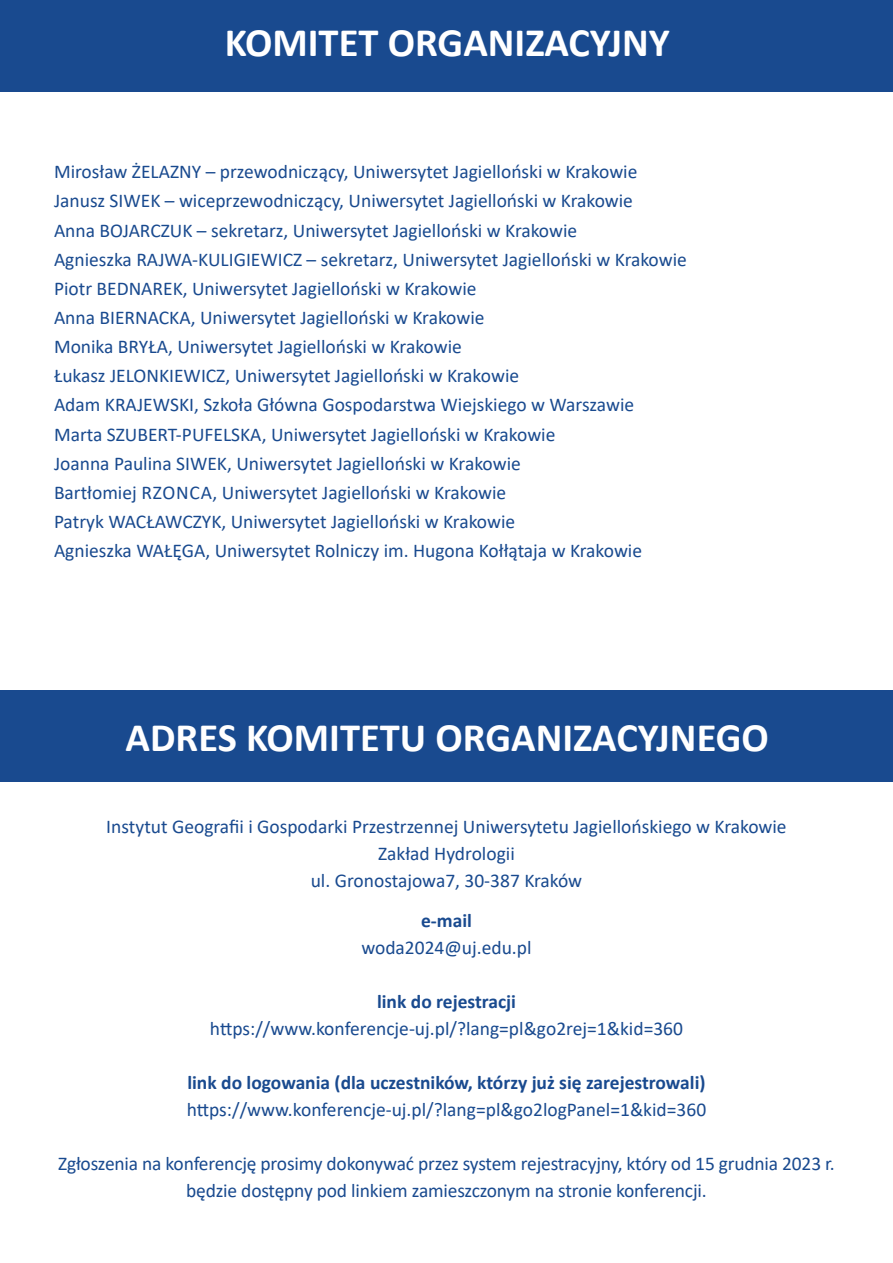
<style>
.page{position:relative;width:893px;height:1263px;background:#fff}
.page>*{position:absolute;margin:0;border:0;box-sizing:border-box;transform-origin:0 0}
.t1{font:700 40.5px "Calibri";color:#fff}
.t2{font:19.5px/27px "Calibri";color:#194a8f;text-align:center}
.t3{font:700 19.5px "Calibri";color:#194a8f}
</style>
<div class="page">
<div style="left:0;top:0;width:893px;height:91px;background:#194a8f"></div>
<div style="left:0;top:690px;width:893px;height:92px;background:#194a8f"></div>
<p class="t1" style="left:225px;top:14px;width:447px">KOMITET ORGANIZACYJNY</p>
<p class="t2" style="left:54px;top:158px;width:585px">Mirosław ŻELAZNY – przewodniczący, Uniwersytet Jagielloński w Krakowie</p>
<p class="t2" style="left:54px;top:187px;width:580px">Janusz SIWEK – wiceprzewodniczący, Uniwersytet Jagielloński w Krakowie</p>
<p class="t2" style="left:54px;top:216px;width:525px">Anna BOJARCZUK – sekretarz, Uniwersytet Jagielloński w Krakowie</p>
<p class="t2" style="left:54px;top:245px;width:634px">Agnieszka RAJWA-KULIGIEWICZ – sekretarz, Uniwersytet Jagielloński w Krakowie</p>
<p class="t2" style="left:54px;top:274px;width:424px">Piotr BEDNAREK, Uniwersytet Jagielloński w Krakowie</p>
<p class="t2" style="left:54px;top:303px;width:432px">Anna BIERNACKA, Uniwersytet Jagielloński w Krakowie</p>
<p class="t2" style="left:54px;top:333px;width:409px">Monika BRYŁA, Uniwersytet Jagielloński w Krakowie</p>
<p class="t2" style="left:54px;top:362px;width:467px">Łukasz JELONKIEWICZ, Uniwersytet Jagielloński w Krakowie</p>
<p class="t2" style="left:54px;top:391px;width:582px">Adam KRAJEWSKI, Szkoła Główna Gospodarstwa Wiejskiego w Warszawie</p>
<p class="t2" style="left:54px;top:420px;width:503px">Marta SZUBERT-PUFELSKA, Uniwersytet Jagielloński w Krakowie</p>
<p class="t2" style="left:54px;top:449px;width:468px">Joanna Paulina SIWEK, Uniwersytet Jagielloński w Krakowie</p>
<p class="t2" style="left:54px;top:478px;width:454px">Bartłomiej RZONCA, Uniwersytet Jagielloński w Krakowie</p>
<p class="t2" style="left:54px;top:507px;width:463px">Patryk WACŁAWCZYK, Uniwersytet Jagielloński w Krakowie</p>
<p class="t2" style="left:54px;top:537px;width:590px">Agnieszka WAŁĘGA, Uniwersytet Rolniczy im. Hugona Kołłątaja w Krakowie</p>
<p class="t1" style="left:126px;top:709px;width:645px">ADRES KOMITETU ORGANIZACYJNEGO</p>
<p class="t2" style="left:106px;top:812px;width:682px">Instytut Geografii i Gospodarki Przestrzennej Uniwersytetu Jagiellońskiego w Krakowie</p>
<p class="t2" style="left:378px;top:839px;width:138px">Zakład Hydrologii</p>
<p class="t2" style="left:311px;top:866px;width:273px">ul. Gronostajowa7, 30-387 Kraków</p>
<p class="t3" style="left:421px;top:906px;width:52px">e-mail</p>
<p class="t2" style="left:361px;top:933px;width:172px">woda2024@uj.edu.pl</p>
<p class="t3" style="left:377px;top:987px;width:140px">link do rejestracji</p>
<p class="t2" style="left:210px;top:1014px;width:475px">https://www.konferencje-uj.pl/?lang=pl&amp;go2rej=1&amp;kid=360</p>
<p class="t3" style="left:187px;top:1068px;width:520px">link do logowania (dla uczestników, którzy już się zarejestrowali)</p>
<p class="t2" style="left:187px;top:1095px;width:521px">https://www.konferencje-uj.pl/?lang=pl&amp;go2logPanel=1&amp;kid=360</p>
<p class="t2" style="left:58px;top:1149px;width:778px">Zgłoszenia na konferencję prosimy dokonywać przez system rejestracyjny, który od 15 grudnia 2023 r. będzie dostępny pod linkiem zamieszczonym na stronie konferencji.</p>
</div>
